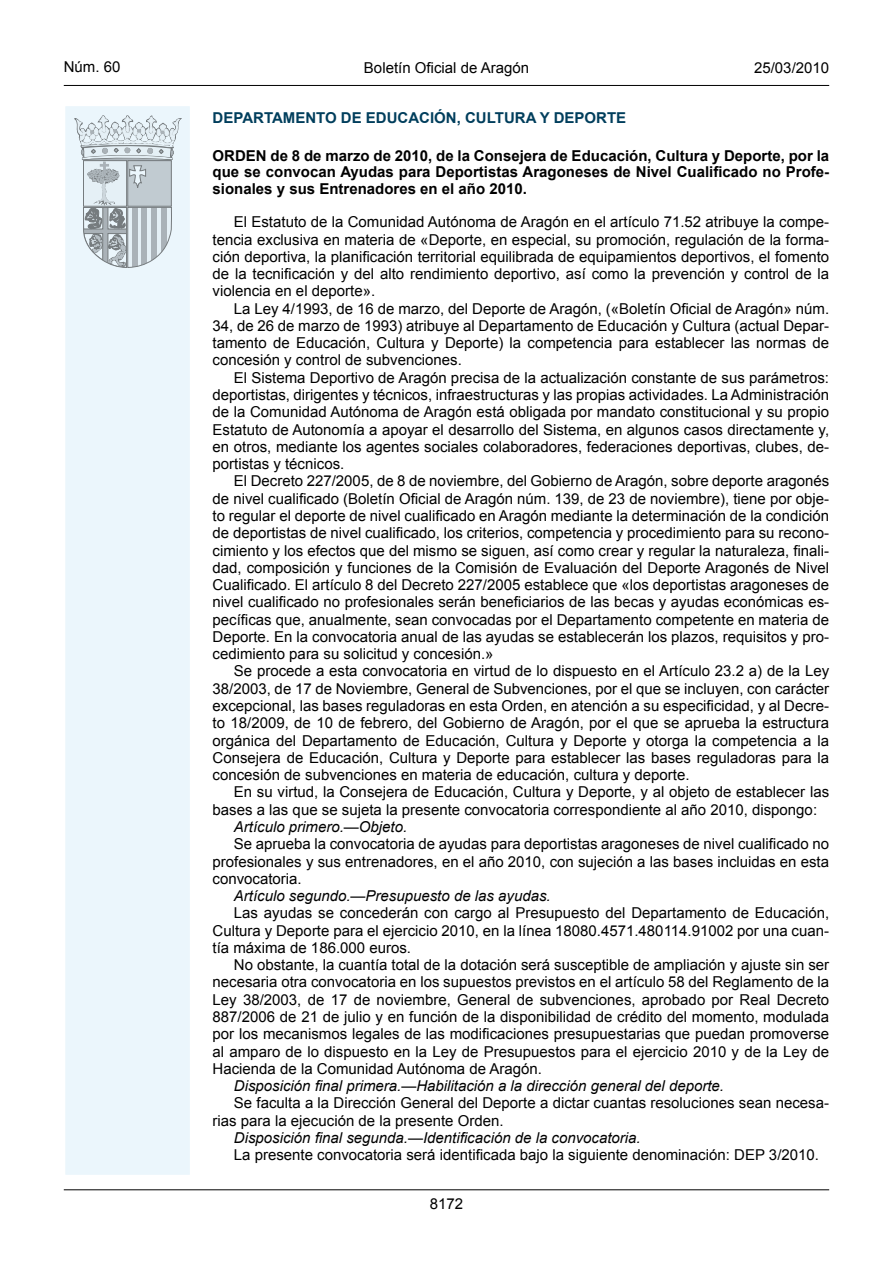
<style>
.page{position:relative;width:893px;height:1263px;background:#fff}
.page>*{position:absolute;margin:0;border:0;box-sizing:border-box;transform-origin:0 0}
.inicio_de_parrafo{font:15px/17.2px "Arial";color:#000;text-align:justify}
.inicio_de_parrafo-2{font:italic 15px "Arial";color:#000}
.Titulo_text{font:700 15px/16.5px "Arial";color:#000;text-align:justify}
.emisor_text{font:700 15px "Arial";color:#003e5c}
.estilo_head-c{font:15px "Arial";color:#000}
.estilo_head-d{font:15px "Arial";color:#000}
.estilo_head-i{font:15px "Arial";color:#000}
.numero_pagina{font:15px "Arial";color:#000}
</style>
<div class="page">
<hr style="left:64px;top:85px;width:765px;height:1px;background:#000">
<div style="left:64px;top:105px;width:127px;height:1071px;background:#ebf6fc;border:2px solid #fff"></div>
<svg style="left:75px;top:115px;width:106px;height:153px"></svg>
<hr style="left:64px;top:1189px;width:765px;height:1px;background:#000">
<p class="estilo_head-i" style="left:64px;top:57px;width:58px">Núm. 60</p>
<p class="estilo_head-c" style="left:364px;top:57px;width:167px">Boletín Oficial de Aragón</p>
<p class="estilo_head-d" style="left:754px;top:57px;width:77px">25/03/2010</p>
<p class="emisor_text" style="left:213px;top:108px;width:415px">DEPARTAMENTO DE EDUCACIÓN, CULTURA Y DEPORTE</p>
<p class="Titulo_text" style="left:213px;top:148px;width:618px">ORDEN de 8 de marzo de 2010, de la Consejera de Educación, Cultura y Deporte, por la que se convocan Ayudas para Deportistas Aragoneses de Nivel Cualificado no Profe&shy;sionales y sus Entrenadores en el año 2010.</p>
<p class="inicio_de_parrafo" style="left:213px;top:213px;width:618px;text-indent:21px">El Estatuto de la Comunidad Autónoma de Aragón en el artículo 71.52 atribuye la compe&shy;tencia exclusiva en materia de «Deporte, en especial, su promoción, regulación de la forma&shy;ción deportiva, la planificación territorial equilibrada de equipamientos deportivos, el fomento de la tecnificación y del alto rendimiento deportivo, así como la prevención y control de la violencia en el deporte».</p>
<p class="inicio_de_parrafo" style="left:213px;top:300px;width:618px;text-indent:21px">La Ley 4/1993, de 16 de marzo, del Deporte de Aragón, («Boletín Oficial de Aragón» núm.<br>34, de 26 de marzo de 1993) atribuye al Departamento de Educación y Cultura (actual Depar&shy;tamento de Educación, Cultura y Deporte) la competencia para establecer las normas de concesión y control de subvenciones.</p>
<p class="inicio_de_parrafo" style="left:213px;top:369px;width:618px;text-indent:21px">El Sistema Deportivo de Aragón precisa de la actualización constante de sus parámetros: deportistas, dirigentes y técnicos, infraestructuras y las propias actividades. La Administración de la Comunidad Autónoma de Aragón está obligada por mandato constitucional y su propio Estatuto de Autonomía a apoyar el desarrollo del Sistema, en algunos casos directamente y, en otros, mediante los agentes sociales colaboradores, federaciones deportivas, clubes, de&shy;portistas y técnicos.</p>
<p class="inicio_de_parrafo" style="left:213px;top:473px;width:618px;text-indent:21px">El Decreto 227/2005, de 8 de noviembre, del Gobierno de Aragón, sobre deporte aragonés de nivel cualificado (Boletín Oficial de Aragón núm. 139, de 23 de noviembre), tiene por obje&shy;to regular el deporte de nivel cualificado en Aragón mediante la determinación de la condición de deportistas de nivel cualificado, los criterios, competencia y procedimiento para su recono&shy;cimiento y los efectos que del mismo se siguen, así como crear y regular la naturaleza, finali&shy;dad, composición y funciones de la Comisión de Evaluación del Deporte Aragonés de Nivel Cualificado. El artículo 8 del Decreto 227/2005 establece que «los deportistas aragoneses de nivel cualificado no profesionales serán beneficiarios de las becas y ayudas económicas es&shy;pecíficas que, anualmente, sean convocadas por el Departamento competente en materia de Deporte. En la convocatoria anual de las ayudas se establecerán los plazos, requisitos y pro&shy;cedimiento para su solicitud y concesión.»</p>
<p class="inicio_de_parrafo" style="left:213px;top:663px;width:618px;text-indent:21px">Se procede a esta convocatoria en virtud de lo dispuesto en el Artículo 23.2 a) de la Ley 38/2003, de 17 de Noviembre, General de Subvenciones, por el que se incluyen, con carácter excepcional, las bases reguladoras en esta Orden, en atención a su especificidad, y al Decre&shy;to 18/2009, de 10 de febrero, del Gobierno de Aragón, por el que se aprueba la estructura orgánica del Departamento de Educación, Cultura y Deporte y otorga la competencia a la Consejera de Educación, Cultura y Deporte para establecer las bases reguladoras para la concesión de subvenciones en materia de educación, cultura y deporte.</p>
<p class="inicio_de_parrafo" style="left:213px;top:784px;width:618px;text-indent:21px">En su virtud, la Consejera de Educación, Cultura y Deporte, y al objeto de establecer las bases a las que se sujeta la presente convocatoria correspondiente al año 2010, dispongo:</p>
<p class="inicio_de_parrafo-2" style="left:234px;top:817px;width:175px">Artículo primero.—Objeto.</p>
<p class="inicio_de_parrafo" style="left:213px;top:835px;width:618px;text-indent:21px">Se aprueba la convocatoria de ayudas para deportistas aragoneses de nivel cualificado no profesionales y sus entrenadores, en el año 2010, con sujeción a las bases incluidas en esta convocatoria.</p>
<p class="inicio_de_parrafo-2" style="left:234px;top:886px;width:318px">Artículo segundo.—Presupuesto de las ayudas.</p>
<p class="inicio_de_parrafo" style="left:213px;top:905px;width:618px;text-indent:21px">Las ayudas se concederán con cargo al Presupuesto del Departamento de Educación, Cultura y Deporte para el ejercicio 2010, en la línea 18080.4571.480114.91002 por una cuan&shy;tía máxima de 186.000 euros.</p>
<p class="inicio_de_parrafo" style="left:213px;top:956px;width:618px;text-indent:21px">No obstante, la cuantía total de la dotación será susceptible de ampliación y ajuste sin ser necesaria otra convocatoria en los supuestos previstos en el artículo 58 del Reglamento de la Ley 38/2003, de 17 de noviembre, General de subvenciones, aprobado por Real Decreto 887/2006 de 21 de julio y en función de la disponibilidad de crédito del momento, modulada por los mecanismos legales de las modificaciones presupuestarias que puedan promoverse al amparo de lo dispuesto en la Ley de Presupuestos para el ejercicio 2010 y de la Ley de Hacienda de la Comunidad Autónoma de Aragón.</p>
<p class="inicio_de_parrafo-2" style="left:234px;top:1076px;width:492px">Disposición final primera.—Habilitación a la dirección general del deporte.</p>
<p class="inicio_de_parrafo" style="left:213px;top:1095px;width:618px;text-indent:21px">Se faculta a la Dirección General del Deporte a dictar cuantas resoluciones sean necesa&shy;rias para la ejecución de la presente Orden.</p>
<p class="inicio_de_parrafo-2" style="left:234px;top:1128px;width:408px">Disposición final segunda.—Identificación de la convocatoria.</p>
<p class="inicio_de_parrafo" style="left:234px;top:1146px;width:587px">La presente convocatoria será identificada bajo la siguiente denominación: DEP 3/2010.</p>
<p class="numero_pagina" style="left:430px;top:1194px;width:35px">8172</p>
</div>
